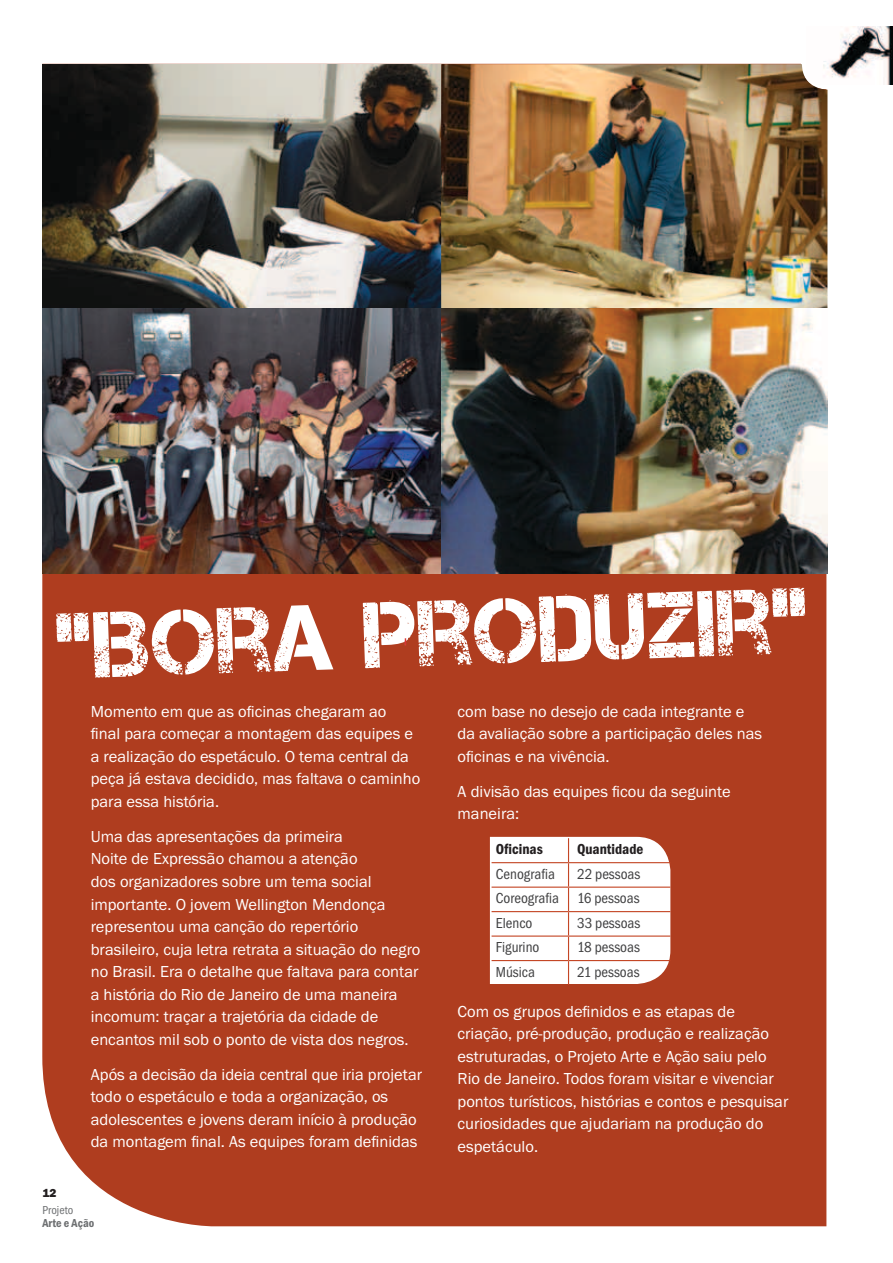
<style>
.page{position:relative;width:893px;height:1263px;background:#fff}
.page>*{position:absolute;margin:0;border:0;box-sizing:border-box;transform-origin:0 0}
.t1{font:93px "Captureit";color:#fff}
.t2{font:16.5px/22.5px "Franklin Gothic Itc T";color:#fff}
.t3{font:condensed 15px/24.5px "Franklin Gothic Itc T";color:#414142;text-align:justify}
.t4{font:600 condensed 15px "Franklin Gothic Itc T";color:#231f20}
.t5{font:600 condensed 12px "Franklin Gothic Itc T";color:#6d6f71}
.t6{font:condensed 12px "Franklin Gothic Itc T";color:#6d6f71}
.t7{font:800 12px "Franklin Gothic Itc T";color:#231f20}
</style>
<div class="page">
<div style="left:42px;top:573px;width:784px;height:653px;background:#af3d1f"></div>
<img style="left:42px;top:64px;width:785px;height:509px">
<svg style="left:490px;top:837px;width:180px;height:148px"></svg>
<img style="left:806px;top:27px;width:87px;height:57px">
<h1 class="t1" style="left:56px;top:595px;width:753px;rotate:-2deg">“Bora produzir”</h1>
<p class="t2" style="left:458px;top:700px;width:306px">com base no desejo de cada integrante e da avaliação sobre a participação deles nas oficinas e na vivência.</p>
<p class="t2" style="left:458px;top:780px;width:275px">A divisão das equipes ficou da seguinte maneira:</p>
<p class="t4" style="left:496px;top:840px;width:49px">Oficinas</p>
<p class="t4" style="left:577px;top:840px;width:68px">Quantidade</p>
<p class="t3" style="left:496px;top:861px;width:61px">Cenografia</p>
<p class="t2" style="left:91px;top:700px;width:331px">Momento em que as oficinas chegaram ao<br>final para começar a montagem das equipes e a realização do espetáculo. O tema central da peça já estava decidido, mas faltava o caminho para essa história.</p>
<p class="t2" style="left:91px;top:825px;width:331px">Uma das apresentações da primeira<br>Noite de Expressão chamou a atenção<br>dos organizadores sobre um tema social importante. O jovem Wellington Mendonça representou uma canção do repertório brasileiro, cuja letra retrata a situação do negro no Brasil. Era o detalhe que faltava para contar a história do Rio de Janeiro de uma maneira incomum: traçar a trajetória da cidade de encantos mil sob o ponto de vista dos negros.</p>
<p class="t2" style="left:91px;top:1063px;width:333px">Após a decisão da ideia central que iria projetar todo o espetáculo e toda a organização, os adolescentes e jovens deram início à produção da montagem final. As equipes foram definidas</p>
<p class="t3" style="left:496px;top:861px;width:146px;text-indent:81px">22 pessoas Coreografia 16 pessoas Elenco</p>
<p class="t3" style="left:577px;top:910px;width:65px">33 pessoas</p>
<p class="t3" style="left:496px;top:934px;width:45px">Figurino</p>
<p class="t3" style="left:577px;top:934px;width:64px">18 pessoas</p>
<p class="t3" style="left:496px;top:959px;width:41px">Música</p>
<p class="t3" style="left:577px;top:959px;width:64px">21 pessoas</p>
<p class="t2" style="left:458px;top:999px;width:332px">Com os grupos definidos e as etapas de criação, pré-produção, produção e realização estruturadas, o Projeto Arte e Ação saiu pelo Rio de Janeiro. Todos foram visitar e vivenciar pontos turísticos, histórias e contos e pesquisar curiosidades que ajudariam na produção do espetáculo.</p>
<p class="t7" style="left:43px;top:1186px;width:16px">12</p>
<p class="t6" style="left:43px;top:1202px;width:32px">Projeto</p>
<p class="t5" style="left:43px;top:1216px;width:53px">Arte e Ação</p>
</div>
